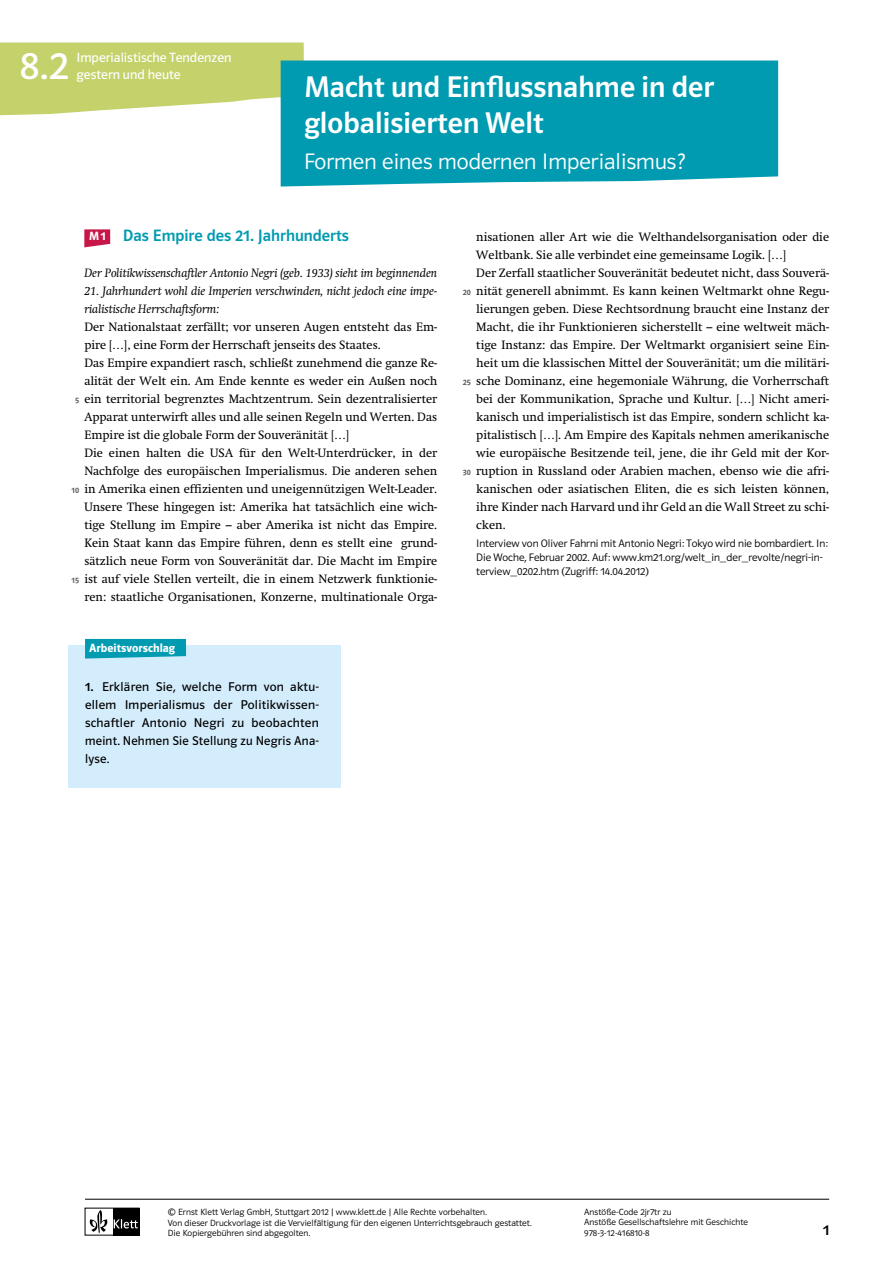
<style>
.page{position:relative;width:893px;height:1263px;background:#fff}
.page>*{position:absolute;margin:0;border:0;box-sizing:border-box;transform-origin:0 0}
._07_kolumnentitel_nu{font:40.5px "Polo ST11 K Buch";color:#fff}
._01_u1_head{font:30px/36px "Polo ST11 K Krftg";color:#fff}
._01_u1_subhead{font:22.5px "Polo ST11 K Leicht";color:#fff}
._01_u2_material{font:16.5px "Polo ST11 K Krftg";color:#009bb1}
.Seitenkopf{font:15px "Polo ST11 K Krftg";color:#000}
._07_kolumnentitel{font:13.5px/17.2px "Polo ST11 K Buch";color:#fff}
._08_arbeitsvorschlae{font:12.75px/18px "Polo ST11 K Buch";letter-spacing:.02em;color:#000;text-align:justify}
._02_material_p{font:12px/18px "Klett Swift";color:#000;text-align:justify}
._02_material_anmod{font:italic 12px/18px "Klett Swift";color:#000}
._01_u4{font:12px "Polo ST11 K Hfett";color:#fff}
._06_source{font:10.8px/14.2px "Polo ST11 K Leicht";color:#000}
.Seitenkopf-2{font:9px/10.5px "Polo ST11 K Leicht";letter-spacing:.005em;color:#000}
._04_zeilenzaehler{font:8.25px "Polo ST11 K Krftg";color:#575756}
.s1{font-family:"Polo ST11 K Krftg"}
</style>
<div class="page">
<div style="left:112px;top:1208px;width:27px;height:27px;background:#000"></div>
<svg style="left:114px;top:1219px;width:23px;height:9px"></svg>
<svg style="left:90px;top:1210px;width:17px;height:23px"></svg>
<div style="left:85px;top:1208px;width:54px;height:27px;border:1px solid #000"></div>
<hr style="left:85px;top:1199px;width:744px;height:1px;background:#000">
<svg style="left:0;top:43px;width:304px;height:72px;background:#cad579"></svg>
<div style="left:281px;top:61px;width:497px;height:126px;background:#009bb1"></div>
<svg style="left:84px;top:229px;width:26px;height:18px"></svg>
<div style="left:68px;top:645px;width:272px;height:143px;background:#d4edfc"></div>
<div style="left:85px;top:639px;width:101px;height:19px;background:#009bb1"></div>
<p class="_07_kolumnentitel_nu" style="left:20px;top:44px;width:51px">8.2</p>
<p class="_07_kolumnentitel" style="left:77px;top:49px;width:157px">Imperialistische Tendenzen gestern und heute</p>
<p class="_01_u1_head" style="left:304px;top:69px;width:412px">Macht und Einflussnahme in der globalisierten Welt</p>
<p class="_01_u1_subhead" style="left:304px;top:149px;width:383px">Formen eines modernen Imperialismus?</p>
<p class="_01_u4" style="left:89px;top:230px;width:18px">M 1</p>
<p class="_01_u2_material" style="left:123px;top:226px;width:228px">Das Empire des 21. Jahrhunderts</p>
<p class="_02_material_anmod" style="left:84px;top:263px;width:354px">Der Politikwissenschaftler Antonio Negri (geb. 1933) sieht im beginnenden</p>
<p class="_02_material_anmod" style="left:84px;top:281px;width:354px">21. Jahrhundert wohl die Imperien verschwinden, nicht jedoch eine impe&shy;rialistische Herrschaftsform:</p>
<p class="_02_material_p" style="left:84px;top:318px;width:354px">Der Nationalstaat zerfällt; vor unseren Augen entsteht das Em&shy;pire […], eine Form der Herrschaft jenseits des Staates.</p>
<p class="_02_material_p" style="left:84px;top:354px;width:354px">Das Empire expandiert rasch, schließt zunehmend die ganze Re&shy;alität der Welt ein. Am Ende kennte es weder ein Außen noch ein territorial begrenztes Machtzentrum. Sein dezentralisierter Apparat unterwirft alles und alle seinen Regeln und Werten. Das Empire ist die globale Form der Souveränität […]</p>
<p class="_02_material_p" style="left:84px;top:444px;width:354px">Die einen halten die USA für den Welt-Unterdrücker, in der Nachfolge des europäischen Imperialismus. Die anderen sehen in Amerika einen effizienten und uneigennützigen Welt-Leader.<br>Unsere These hingegen ist: Amerika hat tatsächlich eine wich&shy;tige Stellung im Empire – aber Amerika ist nicht das Empire.<br>Kein Staat kann das Empire führen, denn es stellt eine grund&shy;sätzlich neue Form von Souveränität dar. Die Macht im Empire ist auf viele Stellen verteilt, die in einem Netzwerk funktionie&shy;ren: staatliche Organisationen, Konzerne, multinationale Orga-</p>
<p class="_04_zeilenzaehler" style="left:75px;top:395px;width:6px">5</p>
<p class="_04_zeilenzaehler" style="left:72px;top:485px;width:9px">10</p>
<p class="_04_zeilenzaehler" style="left:72px;top:575px;width:9px">15</p>
<p class="_01_u4" style="left:89px;top:641px;width:87px">Arbeitsvorschlag</p>
<p class="_08_arbeitsvorschlae" style="left:85px;top:677px;width:235px"><span class="s1">1.</span> Erklären Sie, welche Form von aktu&shy;ellem Imperialismus der Politikwissen&shy;schaftler Antonio Negri zu beobachten meint. Nehmen Sie Stellung zu Negris Ana&shy;lyse.</p>
<p class="_02_material_p" style="left:476px;top:228px;width:354px">nisationen aller Art wie die Welthandelsorganisation oder die<br>Weltbank. Sie alle verbindet eine gemeinsame Logik. […]</p>
<p class="_02_material_p" style="left:476px;top:264px;width:354px">Der Zerfall staatlicher Souveränität bedeutet nicht, dass Souverä&shy;nität generell abnimmt. Es kann keinen Weltmarkt ohne Regu&shy;lierungen geben. Diese Rechtsordnung braucht eine Instanz der Macht, die ihr Funktionieren sicherstellt – eine weltweit mäch&shy;tige Instanz: das Empire. Der Weltmarkt organisiert seine Ein&shy;heit um die klassischen Mittel der Souveränität; um die militäri&shy;sche Dominanz, eine hegemoniale Währung, die Vorherrschaft bei der Kommunikation, Sprache und Kultur. […] Nicht ameri&shy;kanisch und imperialistisch ist das Empire, sondern schlicht ka&shy;pitalistisch […]. Am Empire des Kapitals nehmen amerikanische wie europäische Besitzende teil, jene, die ihr Geld mit der Kor&shy;ruption in Russland oder Arabien machen, ebenso wie die afri&shy;kanischen oder asiatischen Eliten, die es sich leisten können, ihre Kinder nach Harvard und ihr Geld an die Wall Street zu schi&shy;cken.</p>
<p class="_06_source" style="left:476px;top:536px;width:353px">Interview von Oliver Fahrni mit Antonio Negri: Tokyo wird nie bombardiert. In:<br>Die Woche, Februar 2002. Auf: www.km21.org/welt_in_der_revolte/negri-in&shy;terview_0202.htm (Zugriff: 14.04.2012)</p>
<p class="_04_zeilenzaehler" style="left:463px;top:287px;width:10px">20</p>
<p class="_04_zeilenzaehler" style="left:463px;top:377px;width:10px">25</p>
<p class="_04_zeilenzaehler" style="left:463px;top:467px;width:10px">30</p>
<p class="Seitenkopf-2" style="left:168px;top:1207px;width:320px">© Ernst Klett Verlag GmbH, Stuttgart 2012 | www.klett.de | Alle Rechte vorbehalten.</p>
<p class="Seitenkopf-2" style="left:168px;top:1217px;width:365px">Von dieser Druckvorlage ist die Vervielfältigung für den eigenen Unterrichtsgebrauch gestattet.<br>Die Kopiergebühren sind abgegolten.</p>
<p class="Seitenkopf-2" style="left:584px;top:1206px;width:89px">Anstöße-Code 2jr7tr zu</p>
<p class="Seitenkopf-2" style="left:584px;top:1217px;width:165px">Anstöße Gesellschaftslehre mit Geschichte</p>
<p class="Seitenkopf-2" style="left:584px;top:1227px;width:67px">978-3-12-416810-8</p>
<p class="Seitenkopf" style="left:823px;top:1222px;width:8px">1</p>
</div>
